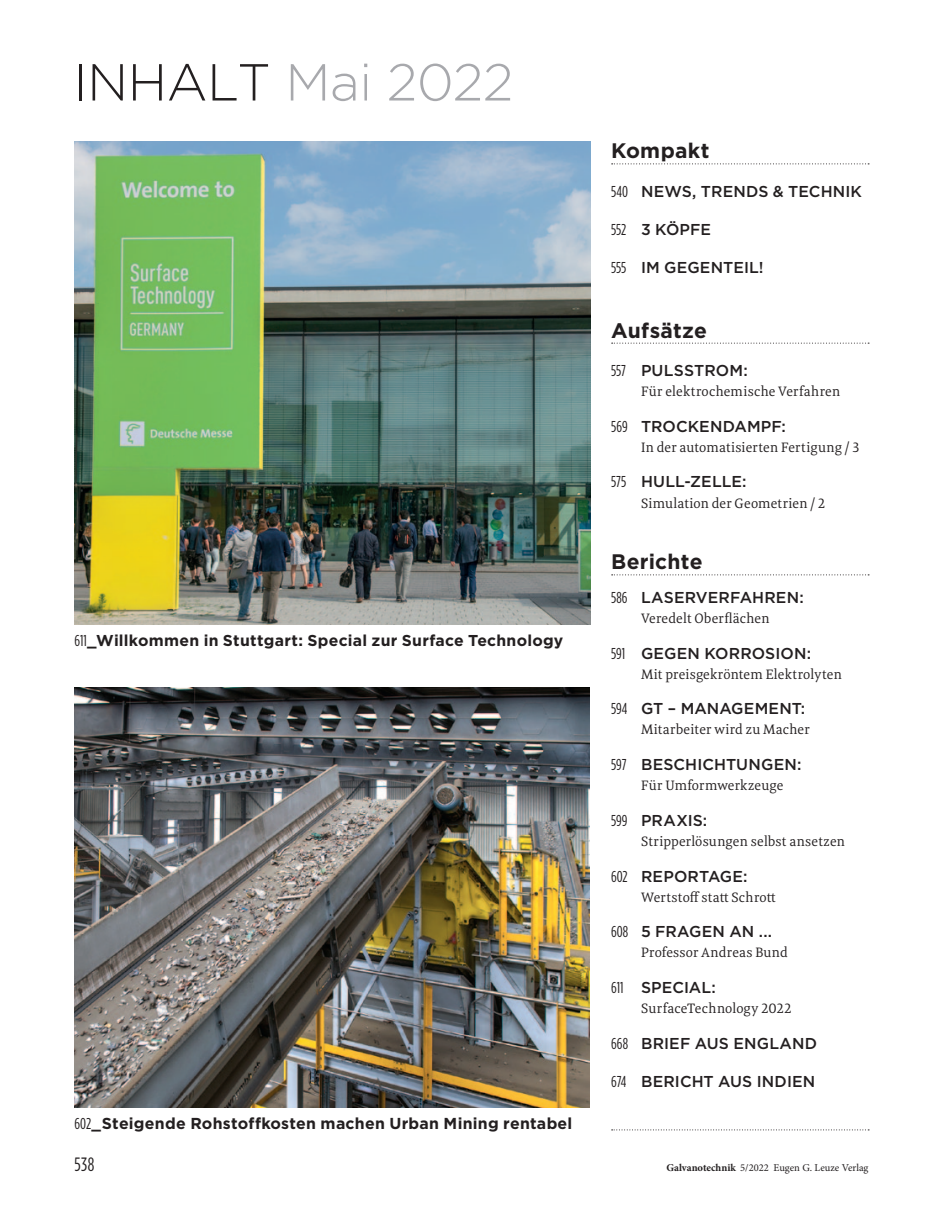
<style>
.page{position:relative;width:943px;height:1216px;background:#fff}
.page>*{position:absolute;margin:0;border:0;box-sizing:border-box;transform-origin:0 0}
.t1{font:300 51.98px "Gotham";letter-spacing:-.01em;color:#a8a9ad}
.t2{font:700 21px "Gotham";letter-spacing:.01em;color:#231f20}
.t3{font:19.25px "Gotham Condensed";color:#231f20}
.t4{font:700 15.92px "Gotham";letter-spacing:.015em;color:#231f20}
.t5{font:500 15.75px "Gotham";letter-spacing:.005em;color:#231f20}
.t6{font:700 15.75px "Gotham";letter-spacing:.015em;color:#231f20}
.t7{font:14px "Meret Pro";letter-spacing:.01em;color:#231f20}
.t8{font:10.5px "Minion Pro";color:#231f20}
.s1{color:#231f20}
.s2{font-family:"Gotham Condensed";font-weight:400}
.s3{font-family:"Gotham Condensed";font-weight:400;font-size:15.75px}
.s4{font-weight:700}
</style>
<div class="page">
<svg style="left:611px;top:163px;width:258px;height:1px"></svg>
<svg style="left:611px;top:343px;width:258px;height:1px"></svg>
<svg style="left:611px;top:574px;width:258px;height:1px"></svg>
<svg style="left:611px;top:1129px;width:258px;height:1px"></svg>
<img style="left:74px;top:141px;width:516px;height:483px">
<img style="left:74px;top:687px;width:515px;height:420px">
<h1 class="t1" style="left:73px;top:54px;width:441px"><span class="s1">INHALT</span> Mai 2022</h1>
<p class="t6" style="left:74px;top:631px;width:490px"><span class="s2">611</span>_Willkommen in Stuttgart: Special zur Surface Technology</p>
<p class="t4" style="left:74px;top:1113px;width:499px"><span class="s3">602</span>_Steigende Rohstoffkosten machen Urban Mining rentabel</p>
<h2 class="t2" style="left:611px;top:139px;width:100px">Kompakt</h2>
<p class="t5" style="left:611px;top:182px;width:252px"><span class="s2">540</span> NEWS, TREN DS &amp; TECHN IK</p>
<p class="t5" style="left:611px;top:220px;width:101px"><span class="s2">552</span> 3 KÖPFE</p>
<p class="t5" style="left:611px;top:259px;width:154px"><span class="s2">555</span> I M GEGENTEIL!</p>
<h2 class="t2" style="left:611px;top:318px;width:97px">Aufsätze</h2>
<p class="t5" style="left:611px;top:361px;width:138px"><span class="s2">557</span> PULSSTROM:</p>
<p class="t7" style="left:641px;top:381px;width:201px">Für elektrochemische Verfahren</p>
<p class="t5" style="left:611px;top:417px;width:176px"><span class="s2">569</span> TROCKEN DAMPF:</p>
<p class="t7" style="left:641px;top:437px;width:220px">In der automatisierten Fertigung / 3</p>
<p class="t5" style="left:611px;top:473px;width:137px"><span class="s2">575</span> H ULL-ZELLE:</p>
<p class="t7" style="left:641px;top:493px;width:186px">Simulation der Geometrien / 2</p>
<h2 class="t2" style="left:611px;top:550px;width:93px">Berichte</h2>
<p class="t5" style="left:611px;top:588px;width:194px"><span class="s2">586</span> LASERVERFAHREN :</p>
<p class="t7" style="left:641px;top:608px;width:130px">Veredelt Oberflächen</p>
<p class="t5" style="left:611px;top:644px;width:201px"><span class="s2">591</span> GEGEN KORROSION:</p>
<p class="t7" style="left:641px;top:664px;width:202px">Mit preisgekröntem Elektrolyten</p>
<p class="t5" style="left:611px;top:699px;width:195px"><span class="s2">594</span> GT – MANAGEMENT:</p>
<p class="t7" style="left:641px;top:719px;width:170px">Mitarbeiter wird zu Macher</p>
<p class="t5" style="left:611px;top:755px;width:192px"><span class="s2">597</span> BESCHICHTUNG EN :</p>
<p class="t7" style="left:641px;top:775px;width:144px">Für Umformwerkzeuge</p>
<p class="t5" style="left:611px;top:811px;width:98px"><span class="s2">599</span> PRAXIS:</p>
<p class="t7" style="left:641px;top:831px;width:206px">Stripperlösungen selbst ansetzen</p>
<p class="t5" style="left:611px;top:867px;width:138px"><span class="s2">602</span> REPORTAGE:</p>
<p class="t7" style="left:641px;top:887px;width:136px">Wertstoff statt Schrott</p>
<p class="t5" style="left:611px;top:922px;width:162px"><span class="s2">608</span> 5 FRAGEN AN ...</p>
<p class="t7" style="left:641px;top:942px;width:148px">Professor Andreas Bund</p>
<p class="t5" style="left:611px;top:978px;width:106px"><span class="s2">611</span> SPECIAL:</p>
<p class="t7" style="left:641px;top:998px;width:152px">SurfaceTechnology 2022</p>
<p class="t5" style="left:611px;top:1034px;width:135px"><span class="s2">668</span> BRIEF AUS ENG</p>
<p class="t5" style="left:769px;top:1034px;width:49px">LAN D</p>
<p class="t5" style="left:611px;top:1072px;width:203px"><span class="s2">674</span> BERICHT AUS IN DIEN</p>
<h3 class="t3" style="left:74px;top:1153px;width:21px">538</h3>
<p class="t8" style="left:666px;top:1160px;width:204px"><span class="s4">Galvanotechnik</span> 5/2022 Eugen G. Leuze Verlag</p>
</div>
